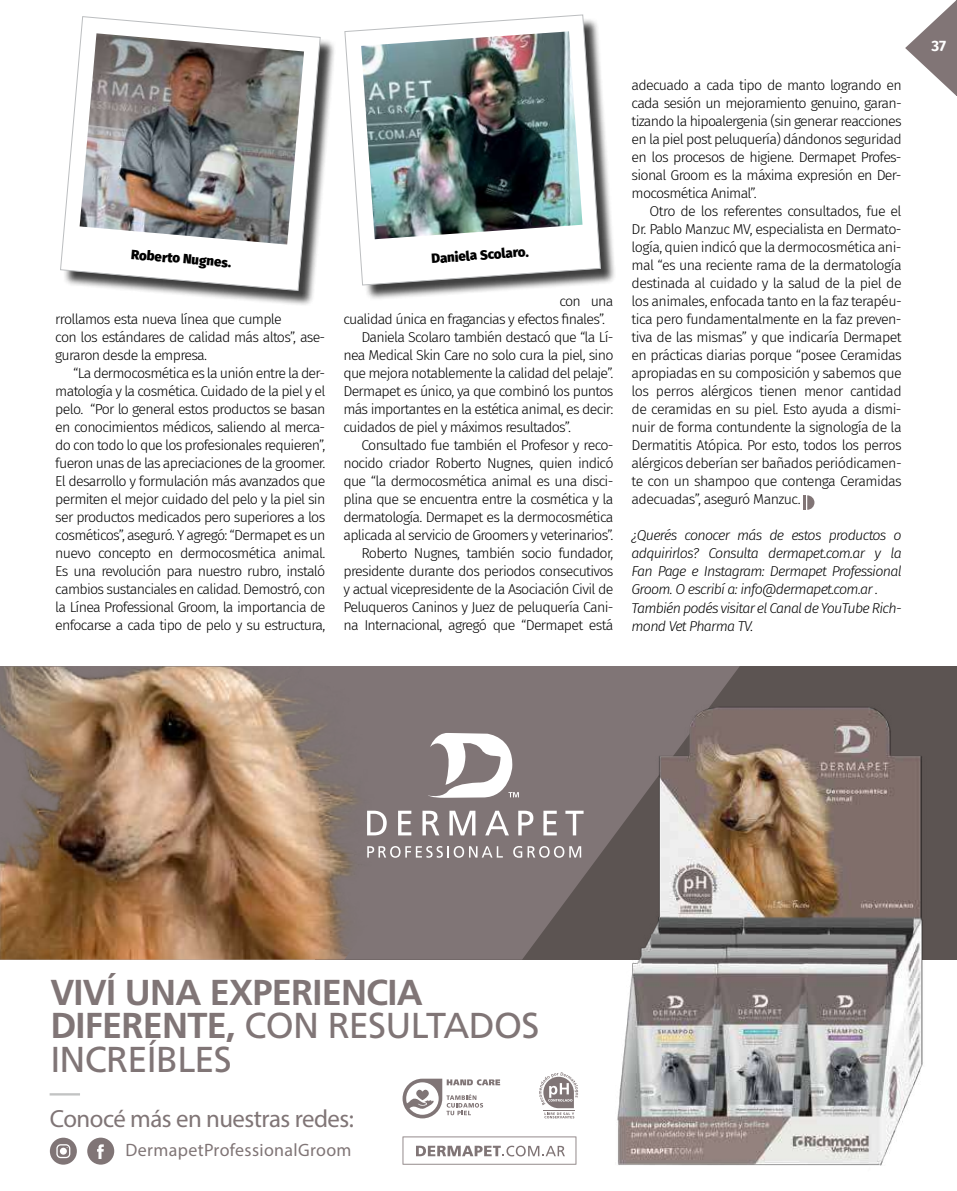
<style>
.page{position:relative;width:957px;height:1191px;background:#fff}
.page>*{position:absolute;margin:0;border:0;box-sizing:border-box;transform-origin:0 0}
.t1{font:700 36px/33.5px "Frutiger LT Std";letter-spacing:-.02em;color:#807576}
.t2{font:24.9px "Myriad Pro";letter-spacing:-.02em;color:#807576}
.t3{font:18px "Myriad Pro";letter-spacing:.02em;color:#807576}
.t4{font:700 15px "Fira Sans";color:#fff}
.t5{font:300 14.25px/18px "Fira Sans";letter-spacing:-.05em;color:#000;text-align:justify}
.t6{font:italic 300 14.25px/18px "Fira Sans";letter-spacing:-.05em;color:#000}
.t7{font:900 13.2px "Fira Sans";color:#000}
.t8{font:9px "Myriad Pro";color:#000}
.s1{font-weight:400}
</style>
<div class="page">
<svg style="left:402px;top:1136px;width:155px;height:28px"></svg>
<hr style="left:50px;top:1093px;width:30px;height:2px;background:#c2c3c3">
<svg style="left:87px;top:1137px;width:27px;height:27px"></svg>
<svg style="left:50px;top:1137px;width:27px;height:27px"></svg>
<div style="left:385px;top:666px;width:172px;height:293px;background:#807576"></div>
<svg style="left:402px;top:1078px;width:98px;height:40px"></svg>
<img style="left:557px;top:666px;width:400px;height:500px">
<svg style="left:539px;top:1072px;width:39px;height:46px"></svg>
<svg style="left:385px;top:810px;width:2px;height:25px"></svg>
<svg style="left:398px;top:810px;width:13px;height:25px"></svg>
<svg style="left:422px;top:810px;width:17px;height:25px"></svg>
<svg style="left:449px;top:810px;width:26px;height:25px"></svg>
<svg style="left:485px;top:810px;width:24px;height:25px"></svg>
<svg style="left:518px;top:810px;width:15px;height:25px"></svg>
<svg style="left:543px;top:810px;width:14px;height:25px"></svg>
<svg style="left:565px;top:810px;width:18px;height:25px"></svg>
<svg style="left:385px;top:846px;width:118px;height:11px"></svg>
<svg style="left:513px;top:846px;width:68px;height:11px"></svg>
<svg style="left:428px;top:732px;width:91px;height:66px"></svg>
<img style="left:0;top:666px;width:385px;height:293px">
<svg style="left:807px;top:495px;width:7px;height:15px"></svg>
<hr style="left:803px;top:495px;width:3px;height:15px;background:#817576">
<svg style="left:905px;top:0;width:51px;height:96px"></svg>
<hr style="left:956px;top:0;width:1px;height:95px;background:#817576">
<div style="left:63px;top:19px;width:273px;height:287px;background:#000;opacity:.75"></div>
<svg style="left:60px;top:16px;width:260px;height:275px"></svg>
<img style="left:80px;top:33px;width:224px;height:211px">
<div style="left:347px;top:17px;width:270px;height:284px;background:#000;opacity:.75"></div>
<svg style="left:344px;top:15px;width:257px;height:270px"></svg>
<img style="left:361px;top:31px;width:221px;height:208px">
<p class="t7" style="left:132px;top:242px;width:102px;rotate:5deg">Roberto Nugnes.</p>
<p class="t7" style="left:431px;top:247px;width:99px;rotate:-4deg">Daniela Scolaro.</p>
<p class="t5" style="left:55px;top:310px;width:271px;text-align:left">rrollamos esta nueva línea que cumple<br>con los estándares de calidad más altos”, ase&shy;guraron desde la empresa.</p>
<p class="t5" style="left:55px;top:364px;width:272px;text-indent:18px">“La dermocosmética es la unión entre la der&shy;matología y la cosmética. Cuidado de la piel y el pelo. “Por lo general estos productos se basan en conocimientos médicos, saliendo al merca&shy;do con todo lo que los profesionales requieren”, fueron unas de las apreciaciones de la groomer.<br>El desarrollo y formulación más avanzados que permiten el mejor cuidado del pelo y la piel sin ser productos medicados pero superiores a los cosméticos”, aseguró. Y agregó: “Dermapet es un nuevo concepto en dermocosmética animal.<br>Es una revolución para nuestro rubro, instaló cambios sustanciales en calidad. Demostró, con la Línea Professional Groom, la importancia de enfocarse a cada tipo de pelo y su estructura,</p>
<p class="t8" style="left:55px;top:606px;width:280px">Aviso Richmond Dermapet Professional AGO20.pdf 1 3/8/2020 12:13:28</p>
<p class="t5" style="left:559px;top:292px;width:56px">con una</p>
<p class="t5" style="left:343px;top:310px;width:263px">cualidad única en fragancias y efectos finales”.</p>
<p class="t5" style="left:361px;top:328px;width:254px">Daniela Scolaro también destacó que “la Lí-</p>
<p class="t5" style="left:343px;top:346px;width:272px">nea Medical Skin Care no solo cura la piel, sino</p>
<p class="t5" style="left:343px;top:364px;width:272px">que mejora notablemente la calidad del pelaje”.</p>
<p class="t5" style="left:343px;top:382px;width:272px">Dermapet es único, ya que combinó los puntos</p>
<p class="t5" style="left:343px;top:400px;width:272px">más importantes en la estética animal, es decir:</p>
<p class="t5" style="left:343px;top:418px;width:229px">cuidados de piel y máximos resultados”.</p>
<p class="t5" style="left:361px;top:436px;width:254px">Consultado fue también el Profesor y reco-</p>
<p class="t5" style="left:343px;top:454px;width:272px">nocido criador Roberto Nugnes, quien indicó</p>
<p class="t5" style="left:343px;top:472px;width:271px">que “la dermocosmética animal es una disci-</p>
<p class="t5" style="left:343px;top:490px;width:272px">plina que se encuentra entre la cosmética y la</p>
<p class="t5" style="left:343px;top:508px;width:272px">dermatología. Dermapet es la dermocosmética</p>
<p class="t5" style="left:343px;top:526px;width:272px">aplicada al servicio de Groomers y veterinarios”.</p>
<p class="t5" style="left:361px;top:544px;width:253px">Roberto Nugnes, también socio fundador,</p>
<p class="t5" style="left:343px;top:562px;width:271px">presidente durante dos periodos consecutivos</p>
<p class="t5" style="left:343px;top:580px;width:271px">y actual vicepresidente de la Asociación Civil de</p>
<p class="t5" style="left:343px;top:598px;width:272px">Peluqueros Caninos y Juez de peluquería Cani-</p>
<p class="t5" style="left:343px;top:616px;width:271px">na Internacional, agregó que “Dermapet está</p>
<p class="t5" style="left:631px;top:76px;width:272px">adecuado a cada tipo de manto logrando en cada sesión un mejoramiento genuino, garan&shy;tizando la hipoalergenia (sin generar reacciones en la piel post peluquería) dándonos seguridad en los procesos de higiene. Dermapet Profes&shy;sional Groom es la máxima expresión en Der&shy;mocosmética Animal”.</p>
<p class="t5" style="left:631px;top:202px;width:272px;text-indent:18px">Otro de los referentes consultados, fue el Dr. Pablo Manzuc MV, especialista en Dermato&shy;logía, quien indicó que la dermocosmética ani&shy;mal “es una reciente rama de la dermatología destinada al cuidado y la salud de la piel de los animales, enfocada tanto en la faz terapéu&shy;tica pero fundamentalmente en la faz preven&shy;tiva de las mismas” y que indicaría Dermapet en prácticas diarias porque “posee Ceramidas apropiadas en su composición y sabemos que los perros alérgicos tienen menor cantidad de ceramidas en su piel. Esto ayuda a dismi&shy;nuir de forma contundente la signología de la Dermatitis Atópica. Por esto, todos los perros alérgicos deberían ser bañados periódicamen&shy;te con un shampoo que contenga Ceramidas adecuadas”, aseguró Manzuc.</p>
<p class="t6" style="left:631px;top:526px;width:272px">¿Querés conocer más de estos productos o adquirirlos? Consulta dermapet.com.ar y la Fan Page e Instagram: Dermapet Professional Groom. O escribí a: info@dermapet.com.ar .<br>También podés visitar el Canal de YouTube Rich&shy;mond Vet Pharma TV.</p>
<p class="t4" style="left:931px;top:33px;width:16px">37</p>
<h1 class="t1" style="left:50px;top:976px;width:490px">VIVÍ UNA EXPERIENCIA<br>DIFERENTE, <span class="s1">CON RESULTADOS<br>INCREÍBLES</span></h1>
<h2 class="t2" style="left:50px;top:1103px;width:306px">Conocé más en nuestras redes:</h2>
<p class="t3" style="left:125px;top:1139px;width:228px">DermapetProfessionalGroom</p>
</div>
